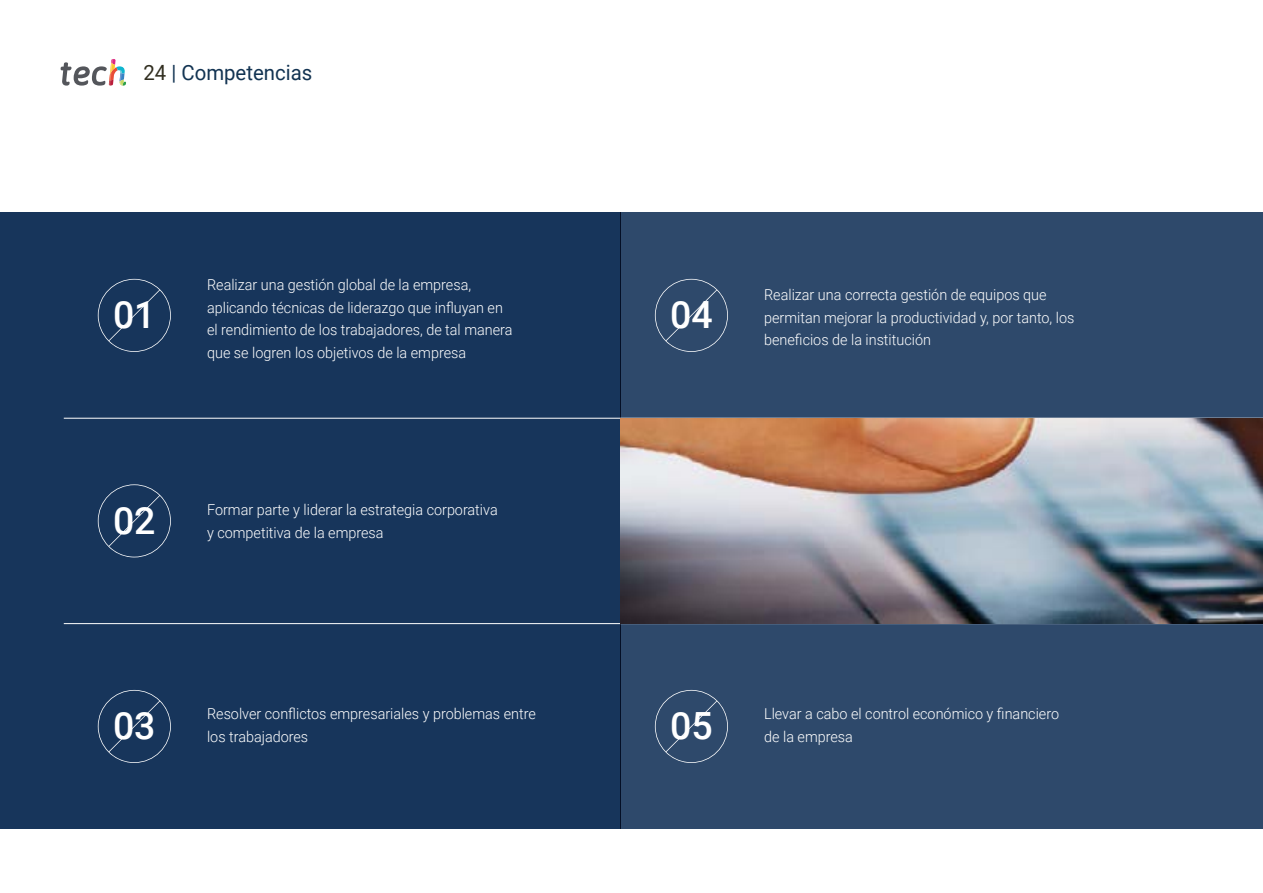
<style>
.page{position:relative;width:1263px;height:893px;background:#fff}
.page>*{position:absolute;margin:0;border:0;box-sizing:border-box;transform-origin:0 0}
.t1{font:500 37.5px "Roboto";color:#fff}
.t2{font:21px "Roboto";color:#123352}
.t3{font:300 15px/22.5px "Roboto";color:#fff;scale:.96 1}
.s1{color:#312e20}
</style>
<div class="page">
<div style="left:0;top:213px;width:621px;height:616px;background:#17355b"></div>
<div style="left:621px;top:213px;width:642px;height:616px;background:#2e496b"></div>
<svg style="left:98px;top:279px;width:73px;height:73px"></svg>
<svg style="left:98px;top:484px;width:73px;height:73px"></svg>
<svg style="left:98px;top:690px;width:73px;height:73px"></svg>
<svg style="left:655px;top:279px;width:73px;height:73px"></svg>
<svg style="left:655px;top:690px;width:73px;height:73px"></svg>
<hr style="left:64px;top:418px;width:1199px;height:1px;background:#fff">
<hr style="left:64px;top:623px;width:1199px;height:1px;background:#fff">
<img style="left:621px;top:418px;width:642px;height:206px">
<svg style="left:61px;top:59px;width:65px;height:27px"></svg>
<h2 class="t2" style="left:144px;top:57px;width:170px"><span class="s1">24</span> | Competencias</h2>
<h1 class="t1" style="left:113px;top:288px;width:44px">01</h1>
<p class="t3" style="left:207px;top:273px;width:320px">Realizar una gestión global de la empresa, aplicando técnicas de liderazgo que influyan en el rendimiento de los trabajadores, de tal manera que se logren los objetivos de la empresa</p>
<h1 class="t1" style="left:113px;top:494px;width:44px">02</h1>
<p class="t3" style="left:207px;top:498px;width:304px">Formar parte y liderar la estrategia corporativa y competitiva de la empresa</p>
<h1 class="t1" style="left:113px;top:699px;width:44px">03</h1>
<p class="t3" style="left:207px;top:702px;width:344px">Resolver conflictos empresariales y problemas entre los trabajadores</p>
<h1 class="t1" style="left:670px;top:288px;width:44px">04</h1>
<p class="t3" style="left:764px;top:283px;width:325px">Realizar una correcta gestión de equipos que permitan mejorar la productividad y, por tanto, los beneficios de la institución</p>
<h1 class="t1" style="left:670px;top:699px;width:44px">05</h1>
<p class="t3" style="left:764px;top:702px;width:309px">Llevar a cabo el control económico y financiero de la empresa</p>
</div>
